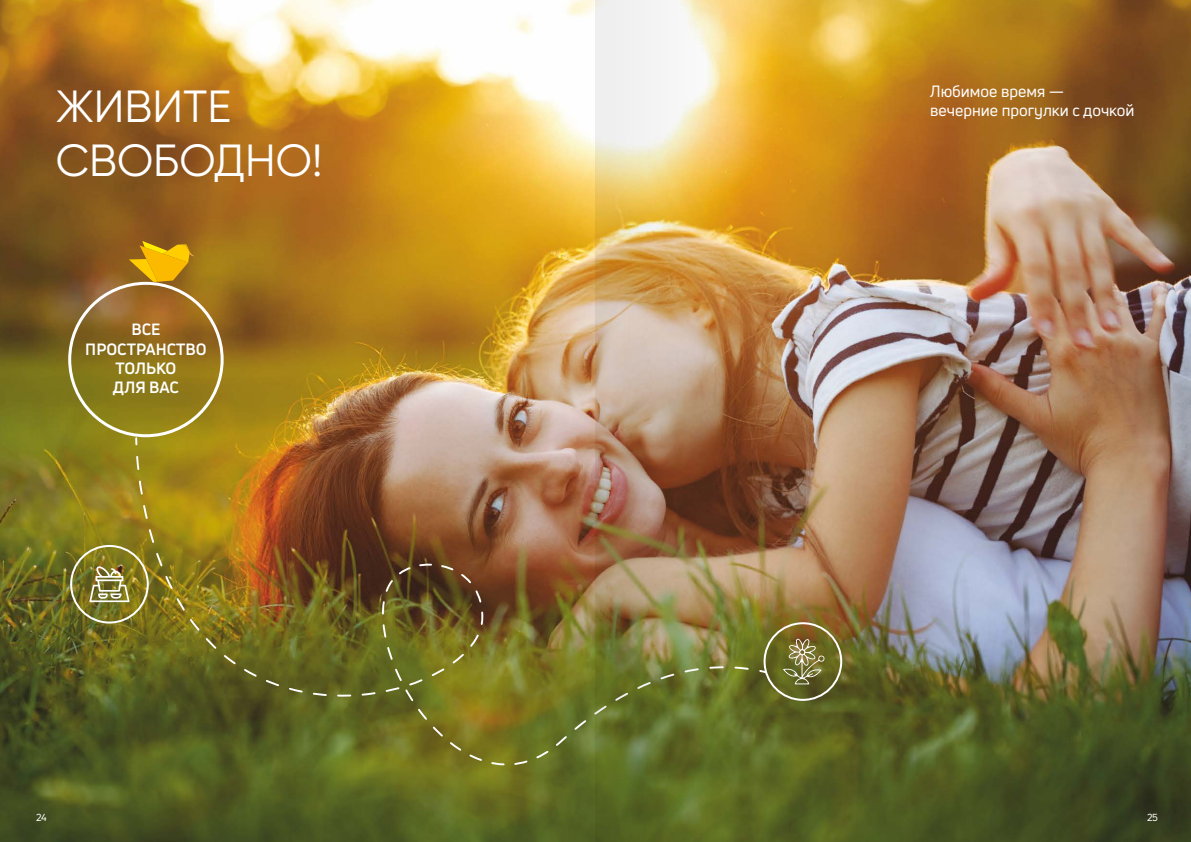
<style>
.page{position:relative;width:1191px;height:842px;background:#fff}
.page>*{position:absolute;margin:0;border:0;box-sizing:border-box;transform-origin:0 0}
.t1{font:45px/54px "Gilroy";color:#fff}
.t2{font:16px/19.2px "Uni Neue";color:#fff}
.t3{font:700 16px/19.2px "Uni Neue";color:#fff;text-align:center}
.t4{font:10px "Uni Neue";color:#fff}
</style>
<div class="page">
<img style="left:0;top:0;width:1191px;height:842px">
<svg style="left:242px;top:748px;width:313px;height:63px;background:#676f22"></svg>
<img style="left:134px;top:436px;width:634px;height:312px">
<svg style="left:89px;top:566px;width:40px;height:36px"></svg>
<div style="left:70px;top:545px;width:79px;height:78px;border:2px solid #fff;border-radius:50%"></div>
<svg style="left:129px;top:241px;width:65px;height:41px;background:#cc970c"></svg>
<svg style="left:783px;top:638px;width:41px;height:46px;background:#848049"></svg>
<div style="left:763px;top:622px;width:79px;height:79px;border:2px solid #fff;border-radius:50%"></div>
<div style="left:68px;top:282px;width:156px;height:155px;border:3px solid #fff;border-radius:50%"></div>
<img style="left:595px;top:0;width:157px;height:842px">
<h1 class="t1" style="left:56px;top:79px;width:268px">ЖИВИТЕ<br>СВОБОДНО!</h1>
<p class="t2" style="left:930px;top:82px;width:206px">Любимое время — вечерние прогулки с дочкой</p>
<p class="t3" style="left:85px;top:320px;width:123px">ВСЕ<br>ПРОСТРАНСТВО<br>ТОЛЬКО<br>ДЛЯ ВАС</p>
<p class="t4" style="left:36px;top:811px;width:12px">24</p>
<p class="t4" style="left:1147px;top:811px;width:12px">25</p>
</div>
